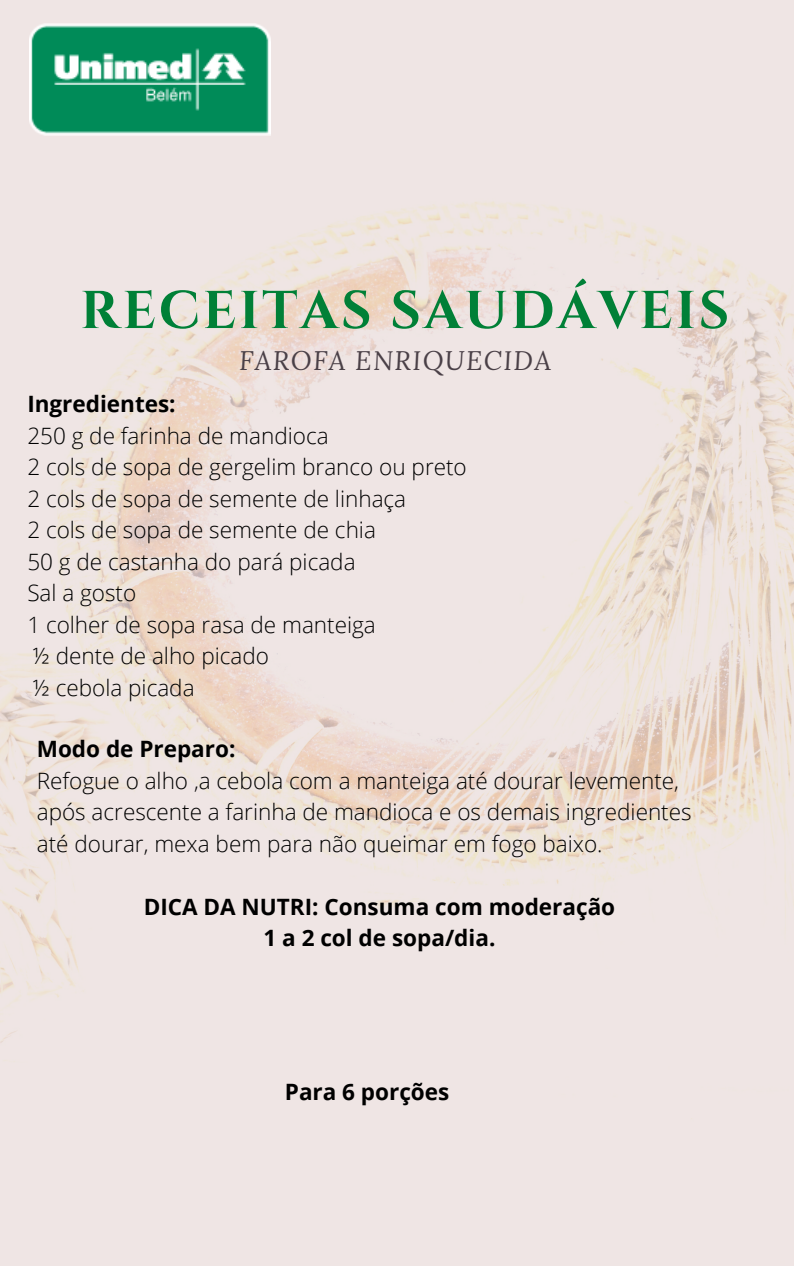
<style>
.page{position:relative;width:794px;height:1266px;background:#fff}
.page>*{position:absolute;margin:0;border:0;box-sizing:border-box;transform-origin:0 0}
.t1{font:700 53.1px "Cinzel";letter-spacing:.05em;color:#008037}
.t2{font:italic 26.55px "Lora";letter-spacing:.05em;color:#4a4047}
.t3{font:300 22.5px/31.5px "Open Sans";color:#000}
.t4{font:700 22.5px "Open Sans";color:#000}
</style>
<div class="page">
<img style="left:0;top:0;width:793px;height:1266px">
<img style="left:29px;top:23px;width:242px;height:113px">
<p class="t1" style="left:80px;top:276px;width:650px">RECEITAS SAUDÁVEIS</p>
<p class="t2" style="left:239px;top:342px;width:313px">FAROFA ENRIQUECIDA</p>
<p class="t4" style="left:27px;top:388px;width:150px">Ingredientes:</p>
<p class="t3" style="left:27px;top:419px;width:303px">250 g de farinha de mandioca</p>
<p class="t3" style="left:27px;top:451px;width:441px">2 cols de sopa de gergelim branco ou preto</p>
<p class="t3" style="left:27px;top:482px;width:380px">2 cols de sopa de semente de linhaça</p>
<p class="t3" style="left:27px;top:514px;width:350px">2 cols de sopa de semente de chia</p>
<p class="t3" style="left:27px;top:545px;width:329px">50 g de castanha do pará picada</p>
<p class="t3" style="left:27px;top:577px;width:110px">Sal a gosto</p>
<p class="t3" style="left:27px;top:608px;width:350px">1 colher de sopa rasa de manteiga</p>
<p class="t3" style="left:33px;top:640px;width:237px">½ dente de alho picado</p>
<p class="t3" style="left:33px;top:671px;width:163px">½ cebola picada</p>
<p class="t4" style="left:37px;top:733px;width:200px">Modo de Preparo:</p>
<p class="t3" style="left:37px;top:764px;width:656px">Refogue o alho ,a cebola com a manteiga até dourar levemente, após acrescente a farinha de mandioca e os demais ingredientes até dourar, mexa bem para não queimar em fogo baixo.</p>
<p class="t4" style="left:144px;top:890px;width:473px">DICA DA NUTRI: Consuma com moderação</p>
<p class="t4" style="left:263px;top:922px;width:233px">1 a 2 col de sopa/dia.</p>
<p class="t4" style="left:285px;top:1076px;width:166px">Para 6 porções</p>
</div>
